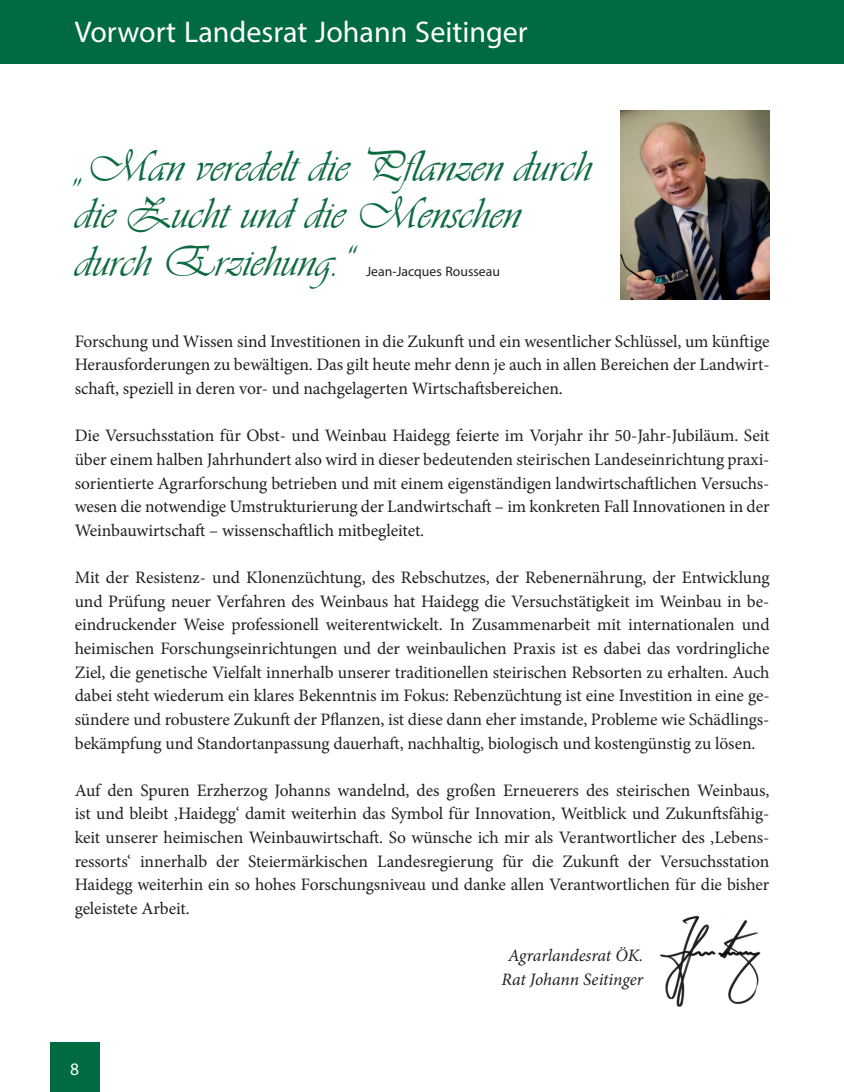
<style>
.page{position:relative;width:844px;height:1092px;background:#fff}
.page>*{position:absolute;margin:0;border:0;box-sizing:border-box;transform-origin:0 0}
.t1{font:45.5px/47.2px "Vivaldii";letter-spacing:.005em;color:#0d6a41}
.t2{font:42px "Myriad Arabic";color:#fff}
.t3{font:24.5px "Myriad Arabic";color:#fff}
.t4{font:19.25px "Myriad Arabic";color:#231f20}
.t5{font:17.5px/23.6px "Minion Pro";letter-spacing:-.005em;color:#231f20;text-align:justify}
.t6{font:italic 17.5px/23.6px "Minion Pro";letter-spacing:-.005em;color:#231f20;text-align:center}
</style>
<div class="page">
<div style="left:0;top:0;width:843px;height:63px;background:#006a42"></div>
<img style="left:620px;top:110px;width:149px;height:189px">
<img style="left:660px;top:915px;width:101px;height:92px">
<div style="left:50px;top:1042px;width:49px;height:49px;background:#006a42"></div>
<h2 class="t2" style="left:75px;top:3px;width:454px">Vorwort Landesrat Johann Seitinger</h2>
<h1 class="t1" style="left:75px;top:143px;width:518px">„Man veredelt die Pflanzen durch die Zucht und die Menschen durch Erziehung.“</h1>
<p class="t4" style="left:366px;top:258px;width:135px">Jean-Jacques Rousseau</p>
<p class="t5" style="left:75px;top:329px;width:696px">Forschung und Wissen sind Investitionen in die Zukunft und ein wesentlicher Schlüssel, um künftige Herausforderungen zu bewältigen. Das gilt heute mehr denn je auch in allen Bereichen der Landwirt&shy;schaft, speziell in deren vor- und nachgelagerten Wirtschaftsbereichen.</p>
<p class="t5" style="left:75px;top:424px;width:696px">Die Versuchsstation für Obst- und Weinbau Haidegg feierte im Vorjahr ihr 50-Jahr-Jubiläum. Seit über einem halben Jahrhundert also wird in dieser bedeutenden steirischen Landeseinrichtung praxi&shy;sorientierte Agrarforschung betrieben und mit einem eigenständigen landwirtschaftlichen Versuchs&shy;wesen die notwendige Umstrukturierung der Landwirtschaft – im konkreten Fall Innovationen in der Weinbauwirtschaft – wissenschaftlich mitbegleitet.</p>
<p class="t5" style="left:75px;top:565px;width:696px">Mit der Resistenz- und Klonenzüchtung, des Rebschutzes, der Rebenernährung, der Entwicklung und Prüfung neuer Verfahren des Weinbaus hat Haidegg die Versuchstätigkeit im Weinbau in be&shy;eindruckender Weise professionell weiterentwickelt. In Zusammenarbeit mit internationalen und heimischen Forschungseinrichtungen und der weinbaulichen Praxis ist es dabei das vordringliche Ziel, die genetische Vielfalt innerhalb unserer traditionellen steirischen Rebsorten zu erhalten. Auch dabei steht wiederum ein klares Bekenntnis im Fokus: Rebenzüchtung ist eine Investition in eine ge&shy;sündere und robustere Zukunft der Pflanzen, ist diese dann eher imstande, Probleme wie Schädlings&shy;bekämpfung und Standortanpassung dauerhaft, nachhaltig, biologisch und kostengünstig zu lösen.</p>
<p class="t5" style="left:75px;top:778px;width:696px">Auf den Spuren Erzherzog Johanns wandelnd, des großen Erneuerers des steirischen Weinbaus, ist und bleibt ‚Haidegg‘ damit weiterhin das Symbol für Innovation, Weitblick und Zukunftsfähig&shy;keit unserer heimischen Weinbauwirtschaft. So wünsche ich mir als Verantwortlicher des ‚Lebens&shy;ressorts‘ innerhalb der Steiermärkischen Landesregierung für die Zukunft der Versuchsstation Haidegg weiterhin ein so hohes Forschungsniveau und danke allen Verantwortlichen für die bisher geleistete Arbeit.</p>
<h3 class="t3" style="left:70px;top:1052px;width:10px">8</h3>
<p class="t6" style="left:501px;top:943px;width:143px">Agrarlandesrat ÖK.<br>Rat Johann Seitinger</p>
</div>
